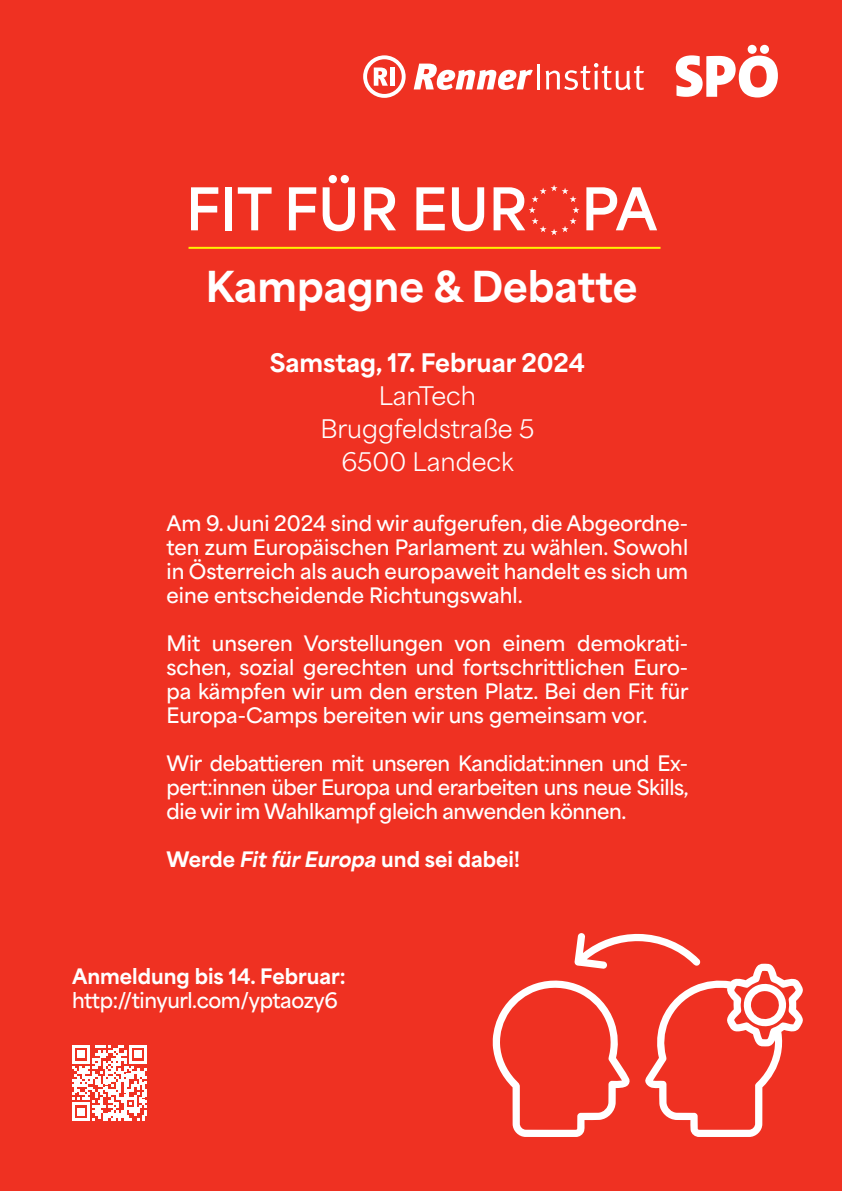
<style>
.page{position:relative;width:842px;height:1191px;background:#ef3122}
.page>*{position:absolute;margin:0;border:0;box-sizing:border-box;transform-origin:0 0}
.t1{font:700 55.2px "Area Normal";color:#fff}
.t2{font:800 40px "Area Normal";color:#fff}
.t3{font:24px/32.8px "Area Normal";color:#fff;text-align:center}
.t4{font:800 24px "Area Normal";color:#fff}
.t5{font:600 20px/24px "Area Normal";color:#fff;text-align:justify}
.t6{font:800 20px "Area Normal";color:#fff}
.t7{font:600 20px "Area Normal";letter-spacing:-.02em;color:#fff}
.s1{font-style:italic}
</style>
<div class="page">
<svg style="left:529px;top:185px;width:50px;height:50px"></svg>
<hr style="left:189px;top:247px;width:471px;height:2px;background:#fff101">
<svg style="left:676px;top:45px;width:102px;height:52px"></svg>
<hr style="left:537px;top:64px;width:3px;height:25px;background:#fff">
<svg style="left:545px;top:63px;width:99px;height:27px"></svg>
<svg style="left:414px;top:64px;width:119px;height:26px"></svg>
<svg style="left:363px;top:55px;width:43px;height:43px"></svg>
<div style="left:390px;top:67px;width:5px;height:19px;background:#fff"></div>
<svg style="left:72px;top:1045px;width:75px;height:75px"></svg>
<svg style="left:493px;top:933px;width:310px;height:204px"></svg>
<h1 class="t1" style="left:186px;top:159px;width:473px">FIT FÜR EUR PA</h1>
<h2 class="t2" style="left:206px;top:250px;width:433px">Kampagne &amp; Debatte</h2>
<p class="t4" style="left:270px;top:341px;width:317px">Samstag, 17. Februar 2024</p>
<p class="t3" style="left:320px;top:377px;width:215px">LanTech<br>Bruggfeldstraße 5<br>6500 Landeck</p>
<p class="t5" style="left:167px;top:509px;width:523px">Am 9. Juni 2024 sind wir aufgerufen, die Abgeordne&shy;ten zum Europäischen Parlament zu wählen. Sowohl in Österreich als auch europaweit handelt es sich um eine entscheidende Richtungswahl.</p>
<p class="t5" style="left:167px;top:629px;width:524px">Mit unseren Vorstellungen von einem demokrati&shy;schen, sozial gerechten und fortschrittlichen Euro&shy;pa kämpfen wir um den ersten Platz. Bei den Fit für Europa-Camps bereiten wir uns gemeinsam vor.</p>
<p class="t5" style="left:167px;top:749px;width:524px">Wir debattieren mit unseren Kandidat:innen und Ex&shy;pert:innen über Europa und erarbeiten uns neue Skills, die wir im Wahlkampf gleich anwenden können.</p>
<p class="t6" style="left:167px;top:841px;width:355px">Werde <span class="s1">Fit für Europa</span> und sei dabei!</p>
<p class="t6" style="left:72px;top:958px;width:275px">Anmeldung bis 14. Februar:</p>
<p class="t7" style="left:72px;top:983px;width:267px">http://tinyurl.com/yptaozy6</p>
</div>
